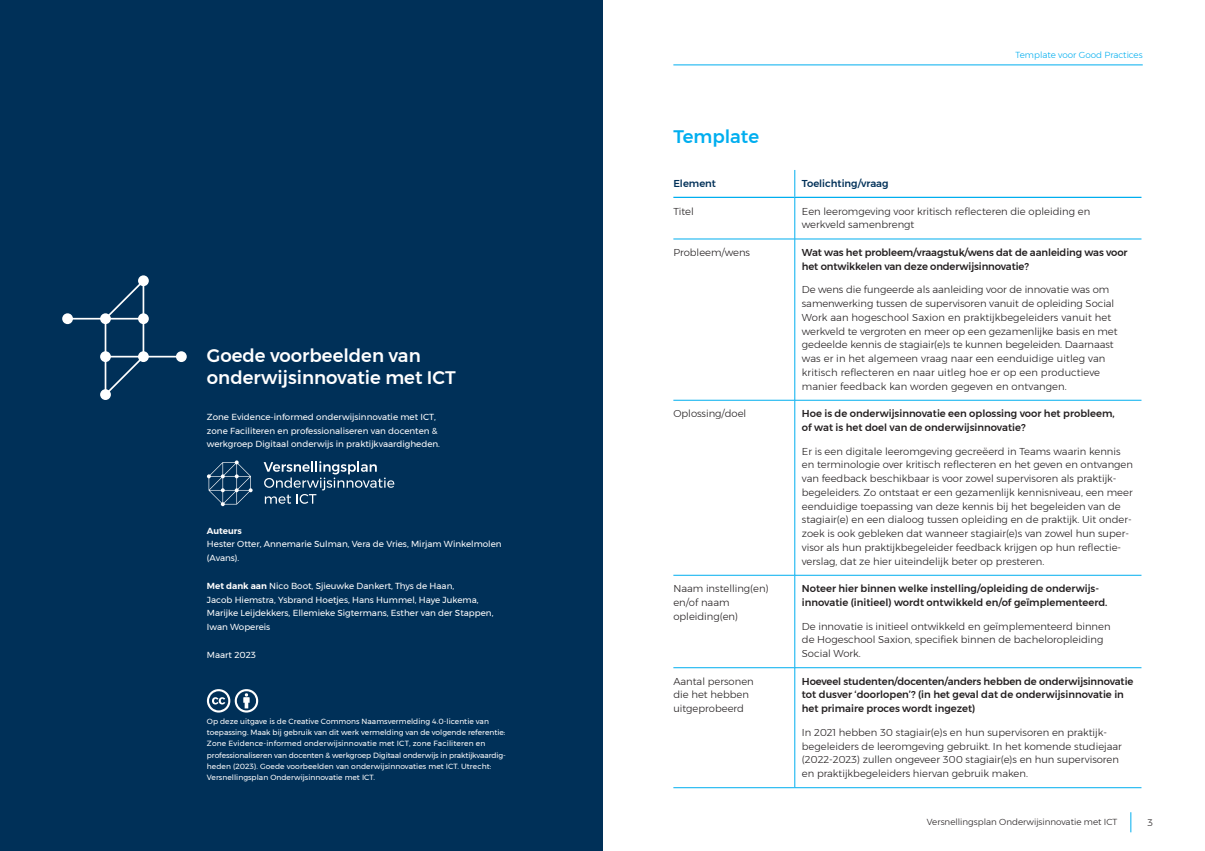
<style>
.page{position:relative;width:1205px;height:851px;background:#fff}
.page>*{position:absolute;margin:0;border:0;box-sizing:border-box;transform-origin:0 0}
.t1{font:500 18.12px/21.2px "Montserrat";color:#fff}
.t2{font:500 18.12px "Montserrat";color:#00aeef}
.t3{font:300 10px/13.8px "Montserrat";color:#231f20}
.t4{font:500 10px/13.8px "Montserrat";color:#231f20}
.t5{font:500 10px "Montserrat";color:#003058}
.t6{font:300 9.38px "Montserrat";color:#231f20}
.t7{font:8.75px/13.8px "Montserrat";color:#fff}
.t8{font:300 8.75px "Montserrat";color:#231f20}
.t9{font:300 8.75px "Montserrat";color:#00aeef}
.t10{font:600 8.75px "Montserrat";color:#fff}
.t11{font:7.5px/11.2px "Montserrat";letter-spacing:.005em;color:#fff}
.s1{font-weight:600}
</style>
<div class="page">
<div style="left:0;top:0;width:602px;height:850px;background:#003058"></div>
<svg style="left:67px;top:283px;width:112px;height:109px"></svg>
<div style="left:100px;top:313px;width:11px;height:11px;background:#fff;border-radius:50%"></div>
<div style="left:62px;top:313px;width:11px;height:11px;background:#fff;border-radius:50%"></div>
<div style="left:138px;top:313px;width:11px;height:11px;background:#fff;border-radius:50%"></div>
<div style="left:138px;top:275px;width:11px;height:11px;background:#fff;border-radius:50%"></div>
<div style="left:100px;top:351px;width:11px;height:11px;background:#fff;border-radius:50%"></div>
<div style="left:100px;top:389px;width:11px;height:11px;background:#fff;border-radius:50%"></div>
<div style="left:138px;top:351px;width:11px;height:11px;background:#fff;border-radius:50%"></div>
<div style="left:176px;top:351px;width:11px;height:11px;background:#fff;border-radius:50%"></div>
<svg style="left:264px;top:461px;width:130px;height:42px"></svg>
<svg style="left:207px;top:460px;width:46px;height:46px"></svg>
<svg style="left:207px;top:689px;width:51px;height:23px"></svg>
<svg style="left:1130px;top:812px;width:1px;height:20px"></svg>
<svg style="left:794px;top:170px;width:1px;height:27px"></svg>
<hr style="left:794px;top:198px;width:1px;height:41px;background:#00aeef">
<hr style="left:794px;top:575px;width:1px;height:92px;background:#00aeef">
<hr style="left:673px;top:667px;width:122px;height:1px;background:#00aeef">
<hr style="left:795px;top:667px;width:346px;height:1px;background:#00aeef">
<hr style="left:794px;top:667px;width:1px;height:120px;background:#00aeef">
<hr style="left:673px;top:787px;width:122px;height:1px;background:#00aeef">
<hr style="left:795px;top:787px;width:346px;height:1px;background:#00aeef">
<hr style="left:673px;top:239px;width:122px;height:1px;background:#00aeef">
<hr style="left:795px;top:239px;width:346px;height:1px;background:#00aeef">
<hr style="left:794px;top:239px;width:1px;height:161px;background:#00aeef">
<hr style="left:673px;top:400px;width:122px;height:1px;background:#00aeef">
<hr style="left:795px;top:400px;width:346px;height:1px;background:#00aeef">
<hr style="left:794px;top:400px;width:1px;height:175px;background:#00aeef">
<hr style="left:673px;top:575px;width:122px;height:1px;background:#00aeef">
<hr style="left:795px;top:575px;width:346px;height:1px;background:#00aeef">
<hr style="left:673px;top:197px;width:122px;height:1px;background:#00aeef">
<hr style="left:795px;top:197px;width:346px;height:1px;background:#00aeef">
<hr style="left:673px;top:65px;width:469px;height:1px;background:#00aeef">
<p class="t1" style="left:207px;top:345px;width:250px">Goede voorbeelden van onderwijsinnovatie met ICT</p>
<p class="t7" style="left:207px;top:410px;width:235px">Zone Evidence-informed onderwijsinnovatie met ICT, zone Faciliteren en professionaliseren van docenten &amp; werkgroep Digitaal onderwijs in praktijkvaardigheden.</p>
<p class="t10" style="left:207px;top:523px;width:36px">Auteurs</p>
<p class="t7" style="left:207px;top:537px;width:296px">Hester Otter, Annemarie Sulman, Vera de Vries, Mirjam Winkelmolen (Avans).</p>
<p class="t7" style="left:207px;top:578px;width:288px"><span class="s1">Met dank aan</span> Nico Boot, Sjieuwke Dankert, Thys de Haan,<br>Jacob Hiemstra, Ysbrand Hoetjes, Hans Hummel, Haye Jukema, Marijke Leijdekkers, Ellemieke Sigtermans, Esther van der Stappen, Iwan Wopereis</p>
<p class="t7" style="left:207px;top:647px;width:50px">Maart 2023</p>
<p class="t11" style="left:207px;top:715px;width:300px">Op deze uitgave is de Creative Commons Naamsvermelding 4.0-licentie van toepassing. Maak bij gebruik van dit werk vermelding van de volgende referentie:<br>Zone Evidence-informed onderwijsinnovatie met ICT, zone Faciliteren en professionaliseren van docenten &amp; werkgroep Digitaal onderwijs in praktijkvaardig&shy;heden (2023). Goede voorbeelden van onderwijsinnovaties met ICT. Utrecht:<br>Versnellingsplan Onderwijsinnovatie met ICT.</p>
<p class="t9" style="left:1015px;top:48px;width:129px">Template voor Good Practices</p>
<p class="t2" style="left:673px;top:122px;width:87px">Template</p>
<p class="t5" style="left:673px;top:175px;width:44px">Element</p>
<p class="t5" style="left:802px;top:175px;width:88px">Toelichting/vraag</p>
<p class="t3" style="left:673px;top:204px;width:22px">Titel</p>
<p class="t3" style="left:802px;top:204px;width:290px">Een leeromgeving voor kritisch reflecteren die opleiding en werkveld samenbrengt</p>
<p class="t3" style="left:673px;top:245px;width:78px">Probleem/wens</p>
<p class="t4" style="left:802px;top:245px;width:327px">Wat was het probleem/vraagstuk/wens dat de aanleiding was voor het ontwikkelen van deze onderwijsinnovatie?</p>
<p class="t3" style="left:802px;top:283px;width:317px">De wens die fungeerde als aanleiding voor de innovatie was om samenwerking tussen de supervisoren vanuit de opleiding Social Work aan hogeschool Saxion en praktijkbegeleiders vanuit het werkveld te vergroten en meer op een gezamenlijke basis en met gedeelde kennis de stagiair(e)s te kunnen begeleiden. Daarnaast was er in het algemeen vraag naar een eenduidige uitleg van kritisch reflecteren en naar uitleg hoe er op een productieve manier feedback kan worden gegeven en ontvangen.</p>
<p class="t3" style="left:673px;top:406px;width:74px">Oplossing/doel</p>
<p class="t4" style="left:802px;top:406px;width:314px">Hoe is de onderwijsinnovatie een oplossing voor het probleem, of wat is het doel van de onderwijsinnovatie?</p>
<p class="t3" style="left:802px;top:444px;width:333px">Er is een digitale leeromgeving gecreëerd in Teams waarin kennis en terminologie over kritisch reflecteren en het geven en ontvangen van feedback beschikbaar is voor zowel supervisoren als praktijk&shy;begeleiders. Zo ontstaat er een gezamenlijk kennisniveau, een meer eenduidige toepassing van deze kennis bij het begeleiden van de stagiair(e) en een dialoog tussen opleiding en de praktijk. Uit onder&shy;zoek is ook gebleken dat wanneer stagiair(e)s van zowel hun super&shy;visor als hun praktijkbegeleider feedback krijgen op hun reflectie&shy;verslag, dat ze hier uiteindelijk beter op presteren.</p>
<p class="t3" style="left:673px;top:581px;width:97px">Naam instelling(en) en/of naam opleiding(en)</p>
<p class="t4" style="left:802px;top:581px;width:307px">Noteer hier binnen welke instelling/opleiding de onderwijs&shy;innovatie (initieel) wordt ontwikkeld en/of geïmplementeerd.</p>
<p class="t3" style="left:802px;top:619px;width:310px">De innovatie is initieel ontwikkeld en geïmplementeerd binnen de Hogeschool Saxion, specifiek binnen de bacheloropleiding<br>Social Work.</p>
<p class="t3" style="left:673px;top:673px;width:82px">Aantal personen die het hebben uitgeprobeerd</p>
<p class="t4" style="left:802px;top:674px;width:333px">Hoeveel studenten/docenten/anders hebben de onderwijsinnovatie tot dusver ‘doorlopen’? (in het geval dat de onderwijsinnovatie in het primaire proces wordt ingezet)</p>
<p class="t3" style="left:802px;top:725px;width:321px">In 2021 hebben 30 stagiair(e)s en hun supervisoren en praktijk&shy;begeleiders de leeromgeving gebruikt. In het komende studiejaar (2022-2023) zullen ongeveer 300 stagiair(e)s en hun supervisoren en praktijkbegeleiders hiervan gebruik maken.</p>
<p class="t8" style="left:927px;top:815px;width:192px">Versnellingsplan Onderwijsinnovatie met ICT</p>
<p class="t6" style="left:1147px;top:815px;width:7px">3</p>
</div>
